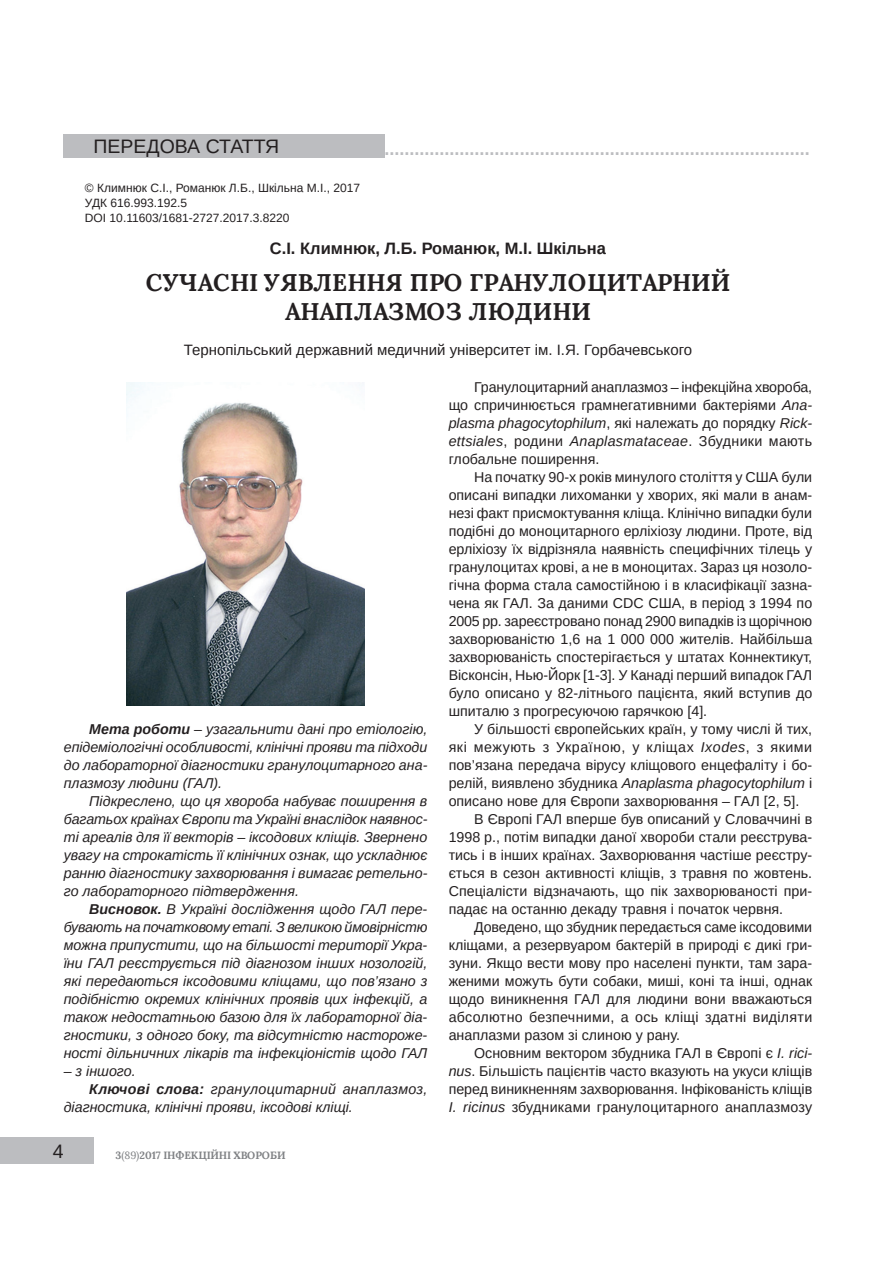
<style>
.page{position:relative;width:893px;height:1263px;background:#fff}
.page>*{position:absolute;margin:0;border:0;box-sizing:border-box;transform-origin:0 0}
.t1{font:700 24px "Lora";letter-spacing:.01em;color:#231f20}
.t2{font:19.5px "Arimo";color:#231f20}
.t3{font:700 18px "Arimo";color:#bcbdc0}
.t4{font:700 16.5px "Arimo";color:#231f20}
.t5{font:15px "Arimo";color:#231f20}
.t6{font:14.25px/18px "Arimo";color:#231f20;text-align:justify}
.t7{font:italic 14.25px/18px "Arimo";color:#231f20;text-align:justify}
.t8{font:14.25px "Arimo";letter-spacing:.02em;color:#231f20}
.t9{font:14.25px "Arimo";letter-spacing:.035em;color:#231f20}
.t10{font:italic 14.25px "Arimo";letter-spacing:.02em;color:#231f20}
.t11{font:12px/15px "Arimo";color:#231f20}
.t12{font:700 10.5px "Lora";color:#808285}
.s1{font-weight:700}
.s2{font-weight:400}
.s3{font-style:italic}
.s4{font-style:normal}
</style>
<div class="page">
<div style="left:64px;top:134px;width:321px;height:23px;background:#bcbdc0"></div>
<div style="left:0;top:1137px;width:94px;height:27px;background:#bcbdc0"></div>
<img style="left:126px;top:383px;width:239px;height:322px">
<h2 class="t2" style="left:94px;top:134px;width:187px">передова стаття</h2>
<p class="t3" style="left:385px;top:137px;width:427px">.....................................................................................</p>
<p class="t11" style="left:85px;top:180px;width:277px">© Климнюк С.І., Романюк Л.Б., Шкільна М.І., 2017<br>УДК 616.993.192.5<br>DOI 10.11603/1681-2727.2017.3.8220</p>
<p class="t4" style="left:270px;top:237px;width:338px">С.І. Климнюк, Л.Б. Романюк, М.І. Шкільна</p>
<h1 class="t1" style="left:146px;top:267px;width:356px">Сучасні уявлення про ГРАНУЛО</h1>
<h1 class="t1" style="left:587px;top:267px;width:73px">ЦИТАРНи</h1>
<h1 class="t1" style="left:711px;top:267px;width:21px">й</h1>
<h1 class="t1" style="left:285px;top:296px;width:19px">АНАПЛА</h1>
<h1 class="t1" style="left:388px;top:296px;width:202px">ЗМОЗ людини</h1>
<p class="t5" style="left:184px;top:341px;width:510px">Тернопільський державний медичний університет ім. І.Я. Горбачевського</p>
<p class="t7" style="left:64px;top:720px;width:365px;text-indent:25px"><span class="s1">Мета роботи</span> – узагальнити дані про етіологію, епідеміологічні особливості, клінічні прояви та підходи до лабораторної діагностики гранулоцитарного ана&shy;плазмозу людини (ГАЛ).</p>
<p class="t7" style="left:64px;top:792px;width:365px;text-indent:25px">Підкреслено, що ця хвороба набуває поширення в багатьох країнах Європи та Україні внаслідок наявнос&shy;ті ареалів для її векторів – іксодових кліщів. Звернено увагу на строкатість її клінічних ознак, що ускладнює ранню діагностику захворювання і вимагає ретельно&shy;го лабораторного підтвердження.</p>
<p class="t7" style="left:64px;top:900px;width:365px;text-indent:26px"><span class="s1">Висновок.</span> В Україні дослідження щодо ГАЛ пере&shy;бувають на початковому етапі. З великою ймовірністю можна припустити, що на більшості території Укра&shy;їни ГАЛ реєструється під діагнозом інших нозологій, які передаються іксодовими кліщами, що пов’язано з подібністю окремих клінічних проявів цих інфекцій, а також недостатньою базою для їх лабораторної діа&shy;гностики, з одного боку, та відсутністю настороже&shy;ності дільничних лікарів та інфекціоністів щодо ГАЛ</p>
<p class="t7" style="left:64px;top:1062px;width:73px">– з іншого.</p>
<p class="t10" style="left:89px;top:1080px;width:340px"><span class="s1">Ключові слова:</span> гранулоцитарний анаплазмоз,</p>
<p class="t7" style="left:64px;top:1098px;width:291px">діагностика, клінічні прояви, іксодові кліщі.</p>
<h2 class="t2" style="left:53px;top:1139px;width:12px">4</h2>
<p class="t12" style="left:116px;top:1149px;width:172px">3<span class="s2">(89)</span>2017 ІНФЕКЦІЙНІ ХВОРОБИ</p>
<p class="t6" style="left:449px;top:378px;width:365px;text-indent:25px">Гранулоцитарний анаплазмоз – інфекційна хвороба, що спричинюється грамнегативними бактеріями <span class="s3">Ana&shy;plasma phagocytophilum</span>, які належать до порядку <span class="s3">Rick&shy;ettsiales</span>, родини <span class="s3">Anaplasmataceae</span>. Збудники мають глобальне поширення.</p>
<p class="t6" style="left:449px;top:468px;width:365px;text-indent:25px">На початку 90-х років минулого століття у США були описані випадки лихоманки у хворих, які мали в анам&shy;незі факт присмоктування кліща. Клінічно випадки були подібні до моноцитарного ерліхіозу людини. Проте, від ерліхіозу їх відрізняла наявність специфічних тілець у гранулоцитах крові, а не в моноцитах. Зараз ця нозоло&shy;гічна форма стала самостійною і в класифікації зазна&shy;чена як ГАЛ. За даними CDC США, в період з 1994 по 2005 рр. зареєстровано понад 2900 випадків із щорічною захворюваністю 1,6 на 1 000 000 жителів. Найбільша захворюваність спостерігається у штатах Коннектикут, Вісконсін, Нью-Йорк [1-3]. У Канаді перший випадок ГАЛ було описано у 82-літнього пацієнта, який вступив до шпиталю з прогресуючою гарячкою [4].</p>
<p class="t6" style="left:474px;top:720px;width:340px">У більшості європейських країн, у тому числі й тих,</p>
<p class="t9" style="left:449px;top:738px;width:365px">які межують з Україною, у кліщах <span class="s3">Ixodes</span>, з якими</p>
<p class="t6" style="left:449px;top:756px;width:365px">пов’язана передача вірусу кліщового енцефаліту і бо-</p>
<p class="t7" style="left:449px;top:774px;width:365px"><span class="s4">релій, виявлено збудника</span> Anaplasma phagocytophilum <span class="s4">і</span></p>
<p class="t6" style="left:449px;top:792px;width:352px">описано нове для Європи захворювання – ГАЛ [2, 5].</p>
<p class="t6" style="left:474px;top:810px;width:340px">В Європі ГАЛ вперше був описаний у Словаччині в</p>
<p class="t6" style="left:449px;top:828px;width:365px">1998 р., потім випадки даної хвороби стали реєструва-</p>
<p class="t6" style="left:449px;top:846px;width:365px">тись і в інших країнах. Захворювання частіше реєстру-</p>
<p class="t6" style="left:449px;top:864px;width:365px">ється в сезон активності кліщів, з травня по жовтень.</p>
<p class="t6" style="left:449px;top:882px;width:365px">Спеціалісти відзначають, що пік захворюваності при-</p>
<p class="t6" style="left:449px;top:900px;width:336px">падає на останню декаду травня і початок червня.</p>
<p class="t6" style="left:474px;top:918px;width:339px">Доведено, що збудник передається саме іксодовими</p>
<p class="t6" style="left:449px;top:936px;width:365px">кліщами, а резервуаром бактерій в природі є дикі гри-</p>
<p class="t6" style="left:449px;top:954px;width:365px">зуни. Якщо вести мову про населені пункти, там зара-</p>
<p class="t6" style="left:449px;top:972px;width:365px">женими можуть бути собаки, миші, коні та інші, однак</p>
<p class="t6" style="left:449px;top:990px;width:365px">щодо виникнення ГАЛ для людини вони вважаються</p>
<p class="t8" style="left:449px;top:1008px;width:365px">абсолютно безпечними, а ось кліщі здатні виділяти</p>
<p class="t6" style="left:449px;top:1026px;width:233px">анаплазми разом зі слиною у рану.</p>
<p class="t6" style="left:474px;top:1044px;width:340px">Основним вектором збудника ГАЛ в Європі є <span class="s3">I. rici-</span></p>
<p class="t6" style="left:449px;top:1062px;width:365px"><span class="s3">nus</span>. Більшість пацієнтів часто вказують на укуси кліщів</p>
<p class="t6" style="left:449px;top:1080px;width:365px">перед виникненням захворювання. Інфікованість кліщів</p>
<p class="t6" style="left:449px;top:1098px;width:365px"><span class="s3">I. ricinus</span> збудниками гранулоцитарного анаплазмозу</p>
</div>
